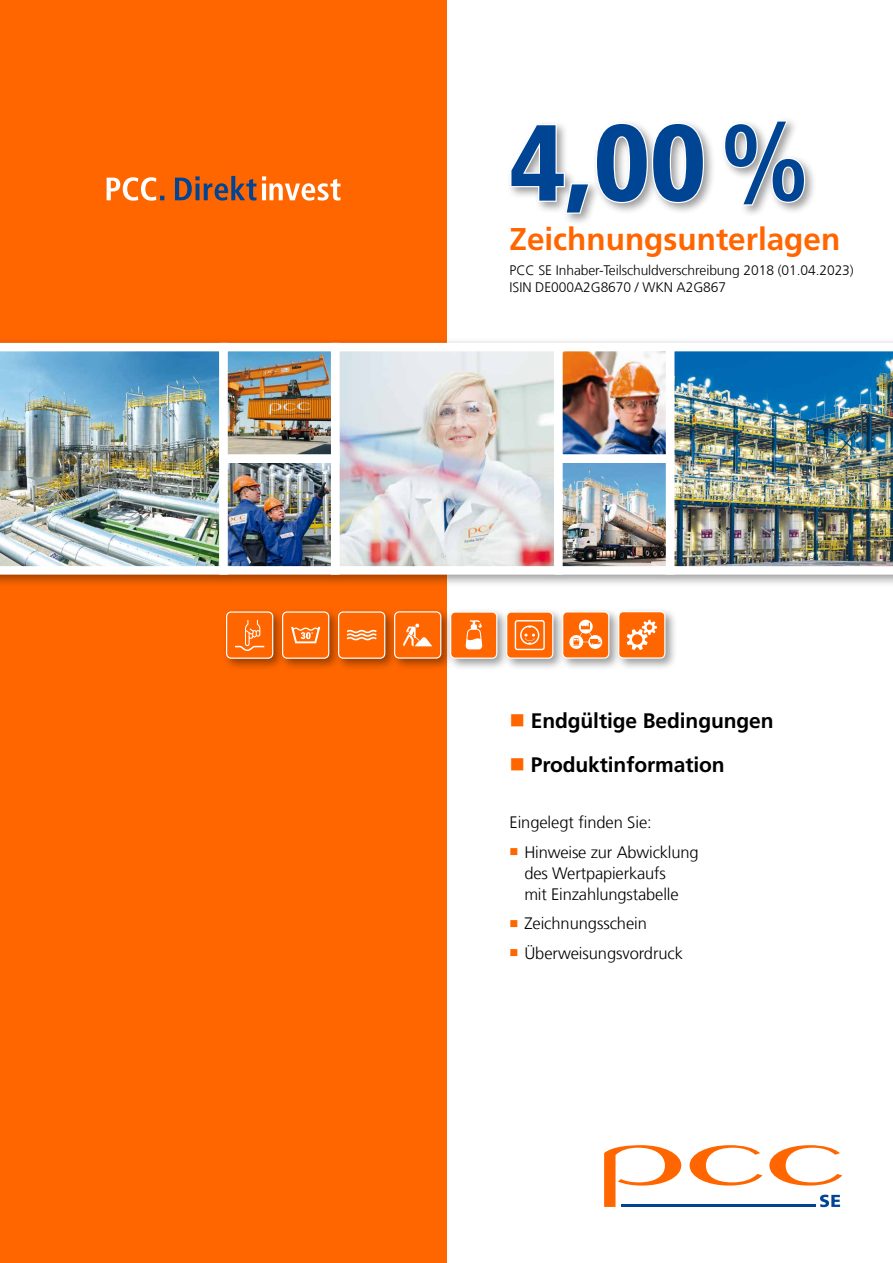
<style>
.page{position:relative;width:893px;height:1263px;background:#fff}
.page>*{position:absolute;margin:0;border:0;box-sizing:border-box;transform-origin:0 0}
.t1{font:900 condensed 108px "Frutiger";color:#004494}
.t2{font:700 31.5px "Frutiger LT Com";color:#f60}
.t3{font:700 21px "Frutiger LT Com";letter-spacing:-.005em;color:#000}
.t4{font:300 16.5px/21px "Frutiger LT Com";letter-spacing:-.01em;color:#000}
.t5{font:300 13.8px/16.5px "Frutiger LT Com";letter-spacing:-.005em;color:#000}
.s1{font-family:"Frutiger LT Com";font-weight:700}
.s2{color:#f60}
</style>
<div class="page">
<div style="left:0;top:0;width:447px;height:1263px;background:#f60"></div>
<svg style="left:769px;top:1145px;width:73px;height:40px"></svg>
<svg style="left:690px;top:1145px;width:72px;height:40px"></svg>
<svg style="left:604px;top:1145px;width:77px;height:62px"></svg>
<svg style="left:820px;top:1194px;width:20px;height:13px"></svg>
<hr style="left:621px;top:1204px;width:194px;height:3px;background:#004494">
<svg style="left:107px;top:176px;width:233px;height:25px"></svg>
<div style="left:506px;top:116px;width:311px;height:110px;background:#000;opacity:.4"></div>
<svg style="left:509px;top:122px;width:196px;height:93px"></svg>
<svg style="left:723px;top:119px;width:83px;height:88px"></svg>
<div style="left:222px;top:607px;width:456px;height:64px;background:#000;opacity:.4"></div>
<div style="left:395px;top:612px;width:46px;height:46px;background:#f60;border-radius:5px"></div>
<div style="left:394px;top:611px;width:47px;height:48px;border:1px solid #fff;border-radius:5px"></div>
<svg style="left:403px;top:624px;width:29px;height:22px"></svg>
<div style="left:451px;top:612px;width:46px;height:46px;background:#f60;border-radius:5px"></div>
<div style="left:450px;top:611px;width:47px;height:48px;border:1px solid #fff;border-radius:5px"></div>
<div style="left:283px;top:612px;width:46px;height:46px;background:#f60;border-radius:5px"></div>
<div style="left:282px;top:611px;width:47px;height:48px;border:1px solid #fff;border-radius:5px"></div>
<svg style="left:291px;top:627px;width:29px;height:16px"></svg>
<div style="left:339px;top:612px;width:46px;height:46px;background:#f60;border-radius:5px"></div>
<div style="left:338px;top:611px;width:47px;height:48px;border:1px solid #fff;border-radius:5px"></div>
<svg style="left:347px;top:630px;width:30px;height:10px"></svg>
<div style="left:507px;top:612px;width:46px;height:46px;background:#f60;border-radius:5px"></div>
<div style="left:506px;top:611px;width:47px;height:48px;border:1px solid #fff;border-radius:5px"></div>
<svg style="left:515px;top:620px;width:30px;height:30px"></svg>
<div style="left:227px;top:612px;width:46px;height:46px;background:#f60;border-radius:5px"></div>
<div style="left:226px;top:611px;width:47px;height:48px;border:1px solid #fff;border-radius:5px"></div>
<svg style="left:235px;top:620px;width:29px;height:31px"></svg>
<div style="left:563px;top:612px;width:46px;height:46px;background:#f60;border-radius:5px"></div>
<div style="left:562px;top:611px;width:47px;height:48px;border:1px solid #fff;border-radius:5px"></div>
<svg style="left:588px;top:635px;width:14px;height:14px"></svg>
<svg style="left:569px;top:619px;width:31px;height:30px"></svg>
<div style="left:618px;top:611px;width:47px;height:48px;border:1px solid #fff;border-radius:5px"></div>
<svg style="left:619px;top:612px;width:46px;height:46px;background:#fe8330"></svg>
<svg style="left:465px;top:620px;width:18px;height:30px"></svg>
<div style="left:0;top:338px;width:893px;height:250px;background:#000;opacity:.4"></div>
<img style="left:0;top:343px;width:219px;height:232px">
<img style="left:341px;top:353px;width:212px;height:212px">
<div style="left:331px;top:343px;width:232px;height:232px;border:9px solid #fff"></div>
<img style="left:674px;top:343px;width:219px;height:232px">
<img style="left:229px;top:353px;width:100px;height:100px">
<div style="left:219px;top:343px;width:120px;height:120px;border:9px solid #fff"></div>
<img style="left:564px;top:353px;width:100px;height:100px">
<div style="left:554px;top:343px;width:120px;height:120px;border:9px solid #fff"></div>
<img style="left:229px;top:464px;width:100px;height:101px">
<div style="left:219px;top:454px;width:120px;height:121px;border:9px solid #fff"></div>
<img style="left:564px;top:464px;width:100px;height:101px">
<div style="left:554px;top:454px;width:120px;height:121px;border:9px solid #fff"></div>
<h1 class="t1" style="left:509px;top:98px;width:302px">4,00<span class="s1">%</span></h1>
<h2 class="t2" style="left:509px;top:221px;width:332px">Zeichnungsunterlagen</h2>
<p class="t5" style="left:509px;top:262px;width:346px">PCC SE Inhaber-Teilschuldverschreibung 2018 (01.04.2023)<br>ISIN DE000A2G8670 / WKN A2G867</p>
<p class="t3" style="left:509px;top:708px;width:266px"><span class="s2">■</span> Endgültige Bedingungen</p>
<p class="t3" style="left:509px;top:752px;width:217px"><span class="s2">■</span> Produktinformation</p>
<p class="t4" style="left:509px;top:812px;width:144px">Eingelegt finden Sie:</p>
<p class="t4" style="left:524px;top:842px;width:176px;text-indent:-15px"><span class="s2">■</span> Hinweise zur Abwicklung des Wertpapierkaufs<br>mit Einzahlungstabelle</p>
<p class="t4" style="left:509px;top:913px;width:139px"><span class="s2">■</span> Zeichnungsschein</p>
<p class="t4" style="left:509px;top:943px;width:175px"><span class="s2">■</span> Überweisungsvordruck</p>
</div>
